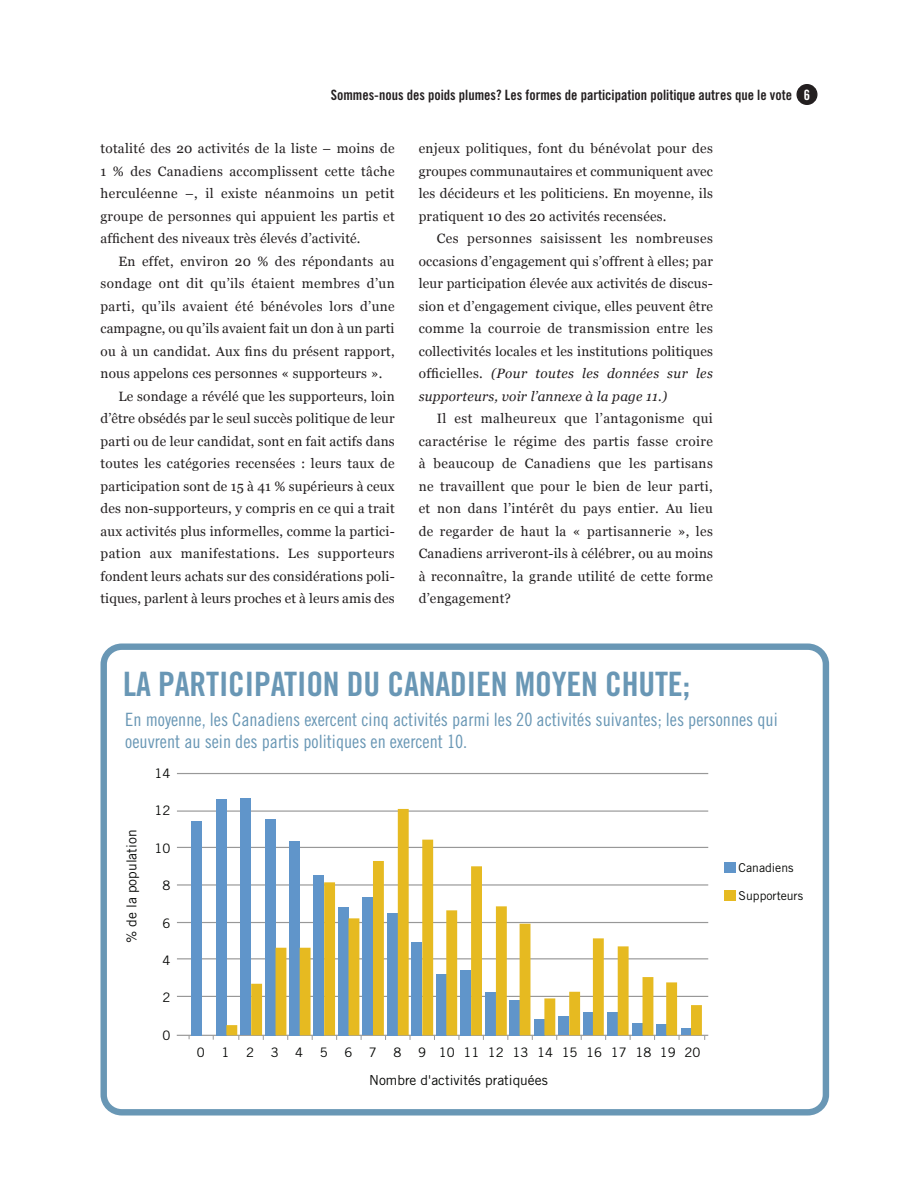
<style>
.page{position:relative;width:918px;height:1188px;background:#fff}
.page>*{position:absolute;margin:0;border:0;box-sizing:border-box;transform-origin:0 0}
.t1{font:33.6px "Trade Gothic Bold Cond Twenty";letter-spacing:-.005em;color:#6997b5}
.t2{font:18.3px/21.5px "Trade Gothic Cond Eighteen";color:#6997b5}
.PAGINATION{font:14.25px "Trade Gothic Bold Cond Twenty";color:#231f20}
.PAGINATION-2{font:14.25px "Trade Gothic Bold Cond Twenty";color:#fff}
.t3{font:13.8px "Trade Gothic";color:#060705}
.BODY_Indent{font:13.5px/22.5px "Georgia";letter-spacing:.015em;color:#231f20;text-align:justify}
.BODY_No_Indent{font:13.5px/22.5px "Georgia";letter-spacing:.015em;color:#231f20;text-align:justify}
.t4{font:13.05px "Trade Gothic";color:#060705}
.t5{font:12.15px "Trade Gothic";color:#060705}
.s1{font-style:italic}
</style>
<div class="page">
<svg style="left:101px;top:644px;width:728px;height:472px"></svg>
<hr style="left:177px;top:1035px;width:531px;height:1px;background:#989898">
<hr style="left:177px;top:996px;width:531px;height:1px;background:#989898">
<hr style="left:177px;top:958px;width:531px;height:1px;background:#989898">
<hr style="left:177px;top:922px;width:531px;height:1px;background:#989898">
<hr style="left:177px;top:884px;width:531px;height:2px;background:#989898">
<hr style="left:177px;top:847px;width:531px;height:1px;background:#989898">
<hr style="left:177px;top:810px;width:531px;height:2px;background:#989898">
<hr style="left:177px;top:773px;width:531px;height:1px;background:#989898">
<div style="left:191px;top:821px;width:11px;height:214px;background:#6095ca"></div>
<div style="left:216px;top:799px;width:10px;height:236px;background:#6095ca"></div>
<div style="left:240px;top:799px;width:11px;height:236px;background:#6095ca"></div>
<svg style="left:226px;top:809px;width:476px;height:226px"></svg>
<div style="left:724px;top:862px;width:11px;height:11px;background:#6095ca"></div>
<div style="left:724px;top:890px;width:11px;height:10px;background:#e6ba21"></div>
<div style="left:797px;top:85px;width:20px;height:19px;background:#231f20;border-radius:50%"></div>
<div style="left:796px;top:84px;width:22px;height:21px;border:1px solid #231f20;border-radius:50%"></div>
<p class="PAGINATION" style="left:331px;top:86px;width:463px">Sommes-nous des poids plumes? Les formes de participation politique autres que le vote</p>
<p class="PAGINATION-2" style="left:804px;top:86px;width:8px">6</p>
<p class="BODY_No_Indent" style="left:100px;top:137px;width:296px">totalité des 20 activités de la liste – moins de 1 % des Canadiens accomplissent cette tâche herculéenne –, il existe néanmoins un petit groupe de personnes qui appuient les partis et affichent des niveaux très élevés d’activité.</p>
<p class="BODY_Indent" style="left:100px;top:250px;width:296px;text-indent:18px">En effet, environ 20 % des répondants au sondage ont dit qu’ils étaient membres d’un parti, qu’ils avaient été bénévoles lors d’une campagne, ou qu’ils avaient fait un don à un parti ou à un candidat. Aux fins du présent rapport, nous appelons ces personnes « supporteurs ».</p>
<p class="BODY_Indent" style="left:100px;top:385px;width:296px;text-indent:18px">Le sondage a révélé que les supporteurs, loin d’être obsédés par le seul succès politique de leur parti ou de leur candidat, sont en fait actifs dans toutes les catégories recensées : leurs taux de participation sont de 15 à 41 % supérieurs à ceux des non-supporteurs, y compris en ce qui a trait aux activités plus informelles, comme la partici&shy;pation aux manifestations. Les supporteurs fondent leurs achats sur des considérations poli&shy;tiques, parlent à leurs proches et à leurs amis des</p>
<p class="BODY_Indent" style="left:419px;top:137px;width:296px">enjeux politiques, font du bénévolat pour des groupes communautaires et communiquent avec les décideurs et les politiciens. En moyenne, ils pratiquent 10 des 20 activités recensées.</p>
<p class="BODY_Indent" style="left:419px;top:227px;width:296px;text-indent:18px">Ces personnes saisissent les nombreuses occasions d’engagement qui s’offrent à elles; par leur participation élevée aux activités de discus&shy;sion et d’engagement civique, elles peuvent être comme la courroie de transmission entre les collectivités locales et les institutions politiques officielles. <span class="s1">(Pour toutes les données sur les supporteurs, voir l’annexe à la page 11.)</span></p>
<p class="BODY_Indent" style="left:419px;top:407px;width:296px;text-indent:18px">Il est malheureux que l’antagonisme qui caractérise le régime des partis fasse croire à beaucoup de Canadiens que les partisans ne travaillent que pour le bien de leur parti, et non dans l’intérêt du pays entier. Au lieu de regarder de haut la « partisannerie », les Canadiens arriveront-ils à célébrer, ou au moins à reconnaître, la grande utilité de cette forme d’engagement?</p>
<p class="t1" style="left:123px;top:663px;width:568px">LA PARTICIPATION DU CANADIEN MOYEN CHUTE;</p>
<p class="t2" style="left:125px;top:709px;width:654px">En moyenne, les Canadiens exercent cinq activités parmi les 20 activités suivantes; les personnes qui oeuvrent au sein des partis politiques en exercent 10.</p>
<p class="t4" style="left:155px;top:765px;width:17px">14</p>
<p class="t3" style="left:123px;top:943px;width:115px;rotate:-90deg">% de la population</p>
<p class="t4" style="left:155px;top:803px;width:17px">12</p>
<p class="t4" style="left:155px;top:840px;width:17px">10</p>
<p class="t4" style="left:163px;top:878px;width:9px">8</p>
<p class="t4" style="left:163px;top:915px;width:9px">6</p>
<p class="t4" style="left:163px;top:953px;width:9px">4</p>
<p class="t4" style="left:163px;top:990px;width:9px">2</p>
<p class="t4" style="left:163px;top:1027px;width:9px">0</p>
<p class="t4" style="left:197px;top:1044px;width:9px">0</p>
<p class="t4" style="left:222px;top:1044px;width:9px">1</p>
<p class="t4" style="left:246px;top:1044px;width:9px">2</p>
<p class="t4" style="left:271px;top:1044px;width:9px">3</p>
<p class="t4" style="left:295px;top:1044px;width:9px">4</p>
<p class="t4" style="left:320px;top:1044px;width:9px">5</p>
<p class="t4" style="left:344px;top:1044px;width:9px">6</p>
<p class="t4" style="left:369px;top:1044px;width:9px">7</p>
<p class="t4" style="left:394px;top:1044px;width:9px">8</p>
<p class="t4" style="left:418px;top:1044px;width:284px">9 10 11 12 13 14 15 16 17 18 19 20</p>
<p class="t3" style="left:369px;top:1072px;width:180px">Nombre d'activités pratiquées</p>
<p class="t5" style="left:739px;top:861px;width:57px">Canadiens</p>
<p class="t5" style="left:739px;top:888px;width:66px">Supporteurs</p>
</div>
